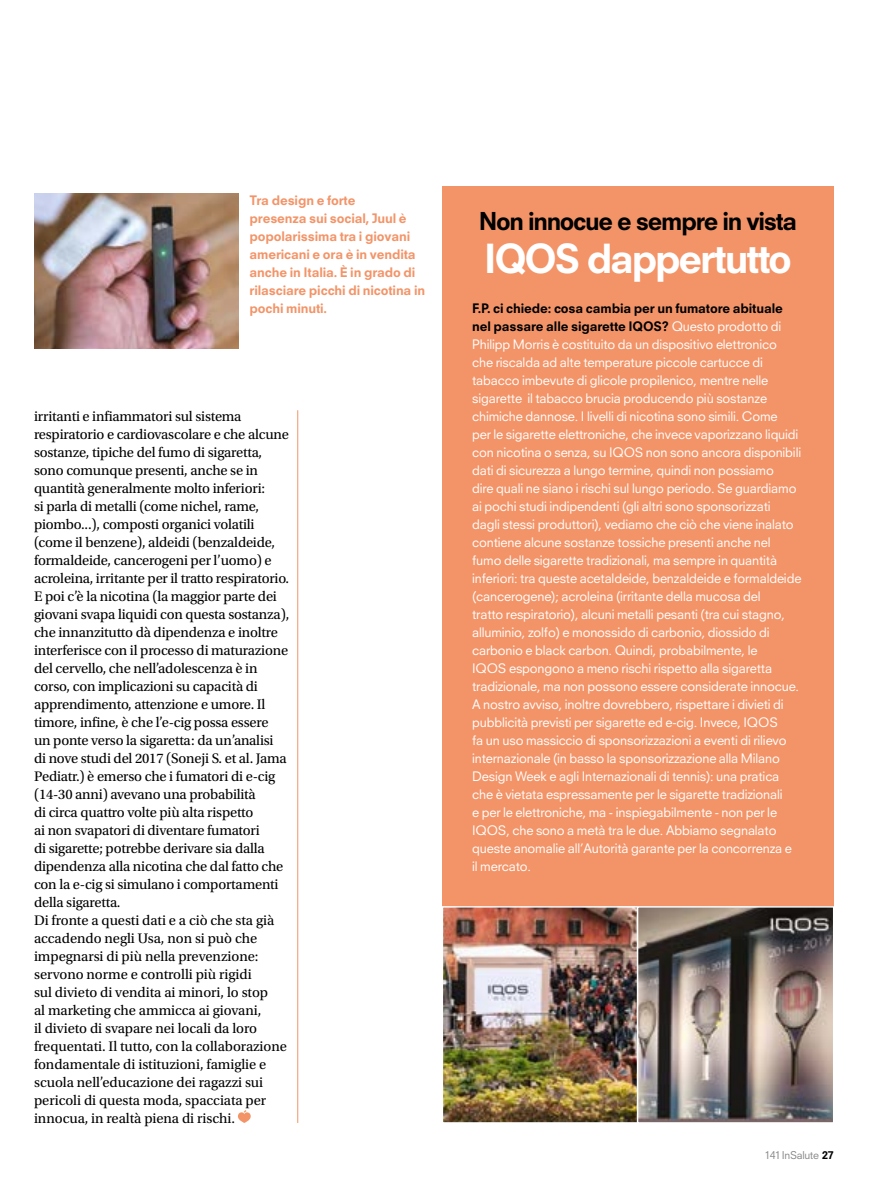
<style>
.page{position:relative;width:872px;height:1191px;background:#fff}
.page>*{position:absolute;margin:0;border:0;box-sizing:border-box;transform-origin:0 0}
._042_ART_BOXCloUp_ti{font:800 39px "Neuzeit SLT Std";letter-spacing:-.06em;color:#fff}
._042_ART_BOXCloUp_oc{font:800 24px "Neuzeit SLT Std";letter-spacing:-.055em;color:#000}
._041_ART_testo{font:14.55px/18px "Utopia Std";letter-spacing:-.015em;color:#000}
._042_ART_BOX_Testo{font:12.75px/18px "Neuzeit SLT Std";letter-spacing:-.01em;color:#fff}
._041_ART_legenda_fot{font:800 12.75px/18px "Neuzeit SLT Std";letter-spacing:-.01em;color:#f39468}
.t1{font:10.5px "Neuzeit SLT Std";letter-spacing:-.03em;color:#878787}
.s1{font-weight:800;color:#000}
</style>
<div class="page">
<svg style="left:238px;top:1110px;width:13px;height:13px"></svg>
<div style="left:442px;top:187px;width:391px;height:720px;background:#f39468"></div>
<img style="left:444px;top:909px;width:192px;height:211px">
<div style="left:441px;top:906px;width:198px;height:217px;border:2px solid #fff"></div>
<img style="left:640px;top:909px;width:191px;height:211px">
<div style="left:637px;top:906px;width:197px;height:217px;border:2px solid #fff"></div>
<hr style="left:297px;top:410px;width:1px;height:713px;background:#f39468">
<img style="left:34px;top:194px;width:204px;height:155px">
<p class="_041_ART_legenda_fot" style="left:249px;top:191px;width:177px">Tra design e forte<br>presenza sui social, Juul è popolarissima tra i giovani americani e ora è in vendita anche in Italia. È in grado di rilasciare picchi di nicotina in pochi minuti.</p>
<p class="_041_ART_testo" style="left:34px;top:407px;width:257px">irritanti e infiammatori sul sistema respiratorio e cardiovascolare e che alcune sostanze, tipiche del fumo di sigaretta, sono comunque presenti, anche se in quantità generalmente molto inferiori:<br>si parla di metalli (come nichel, rame, piombo...), composti organici volatili (come il benzene), aldeidi (benzaldeide, formaldeide, cancerogeni per l’uomo) e acroleina, irritante per il tratto respiratorio.<br>E poi c’è la nicotina (la maggior parte dei giovani svapa liquidi con questa sostanza), che innanzitutto dà dipendenza e inoltre interferisce con il processo di maturazione del cervello, che nell’adolescenza è in corso, con implicazioni su capacità di apprendimento, attenzione e umore. Il timore, infine, è che l’e-cig possa essere<br>un ponte verso la sigaretta: da un’analisi<br>di nove studi del 2017 (Soneji S. et al. Jama Pediatr.) è emerso che i fumatori di e-cig (14-30 anni) avevano una probabilità<br>di circa quattro volte più alta rispetto<br>ai non svapatori di diventare fumatori<br>di sigarette; potrebbe derivare sia dalla dipendenza alla nicotina che dal fatto che con la e-cig si simulano i comportamenti della sigaretta.</p>
<p class="_041_ART_testo" style="left:34px;top:911px;width:254px">Di fronte a questi dati e a ciò che sta già accadendo negli Usa, non si può che impegnarsi di più nella prevenzione: servono norme e controlli più rigidi<br>sul divieto di vendita ai minori, lo stop<br>al marketing che ammicca ai giovani,<br>il divieto di svapare nei locali da loro frequentati. Il tutto, con la collaborazione fondamentale di istituzioni, famiglie e scuola nell’educazione dei ragazzi sui pericoli di questa moda, spacciata per innocua, in realtà piena di rischi.</p>
<p class="_042_ART_BOXCloUp_oc" style="left:479px;top:206px;width:320px">Non innocue e sempre in vista</p>
<p class="_042_ART_BOXCloUp_ti" style="left:484px;top:235px;width:310px">IQOS dappertutto</p>
<p class="_042_ART_BOX_Testo" style="left:472px;top:299px;width:331px"><span class="s1">F.P. ci chiede: cosa cambia per un fumatore abituale nel passare alle sigarette IQOS?</span> Questo prodotto di Philipp Morris è costituito da un dispositivo elettronico<br>che riscalda ad alte temperature piccole cartucce di tabacco imbevute di glicole propilenico, mentre nelle sigarette il tabacco brucia producendo più sostanze chimiche dannose. I livelli di nicotina sono simili. Come<br>per le sigarette elettroniche, che invece vaporizzano liquidi con nicotina o senza, su IQOS non sono ancora disponibili dati di sicurezza a lungo termine, quindi non possiamo<br>dire quali ne siano i rischi sul lungo periodo. Se guardiamo ai pochi studi indipendenti (gli altri sono sponsorizzati dagli stessi produttori), vediamo che ciò che viene inalato contiene alcune sostanze tossiche presenti anche nel fumo delle sigarette tradizionali, ma sempre in quantità inferiori: tra queste acetaldeide, benzaldeide e formaldeide (cancerogene); acroleina (irritante della mucosa del<br>tratto respiratorio), alcuni metalli pesanti (tra cui stagno, alluminio, zolfo) e monossido di carbonio, diossido di carbonio e black carbon. Quindi, probabilmente, le<br>IQOS espongono a meno rischi rispetto alla sigaretta tradizionale, ma non possono essere considerate innocue.<br>A nostro avviso, inoltre dovrebbero, rispettare i divieti di pubblicità previsti per sigarette ed e-cig. Invece, IQOS<br>fa un uso massiccio di sponsorizzazioni a eventi di rilievo internazionale (in basso la sponsorizzazione alla Milano Design Week e agli Internazionali di tennis): una pratica che è vietata espressamente per le sigarette tradizionali<br>e per le elettroniche, ma - inspiegabilmente - non per le IQOS, che sono a metà tra le due. Abbiamo segnalato queste anomalie all’Autorità garante per la concorrenza e<br>il mercato.</p>
<p class="t1" style="left:764px;top:1148px;width:71px">141 InSalute <span class="s1">27</span></p>
</div>
